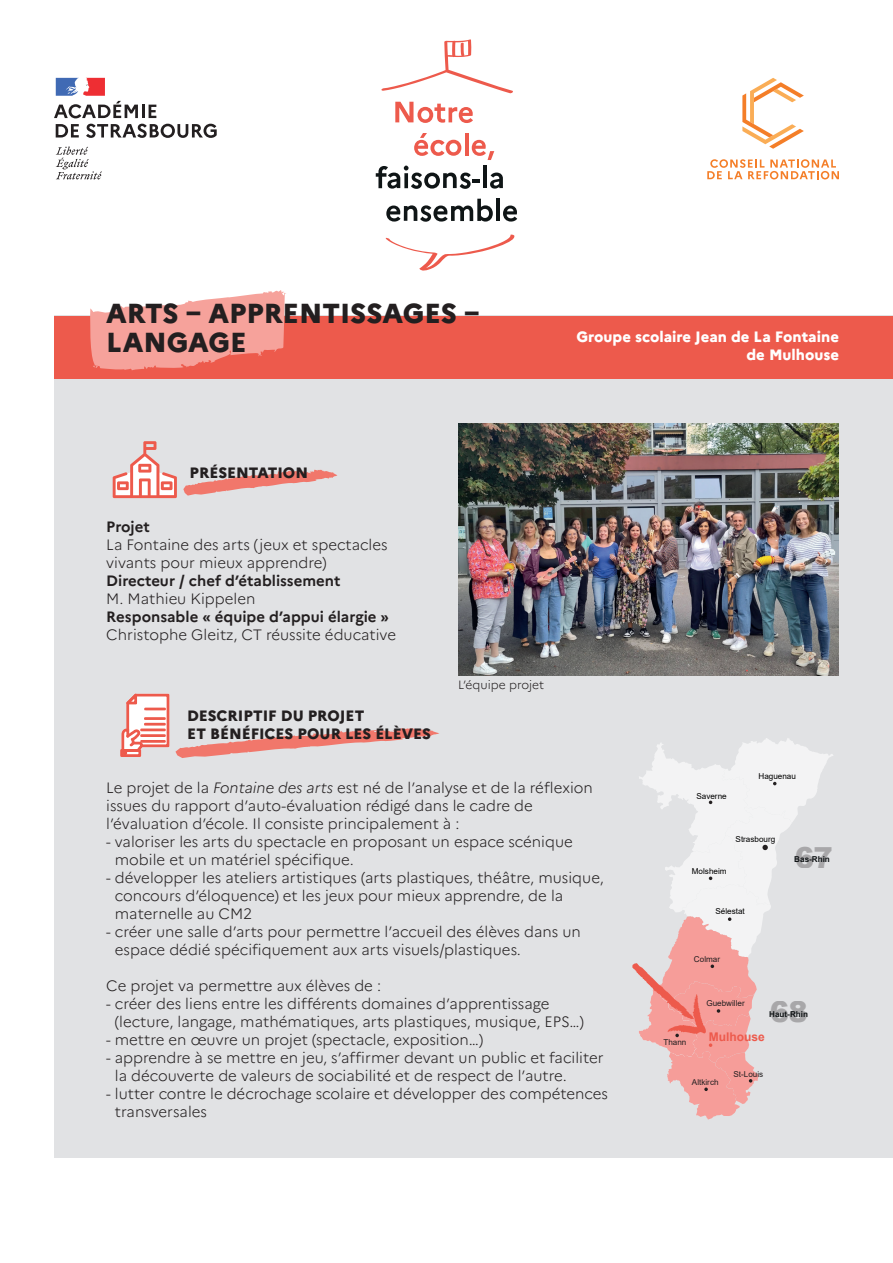
<style>
.page{position:relative;width:893px;height:1263px;background:#fff}
.page>*{position:absolute;margin:0;border:0;box-sizing:border-box;transform-origin:0 0}
.t1{font:900 28.95px "Arial";color:#231f20}
.t2{font:800 27.45px/29.7px "Marianne";color:#231f20}
.t3{font:300 15px/18px "Marianne";color:#231f20}
.t4{font:700 15px "Marianne";color:#231f20}
.t5{font:800 15px/18px "Marianne";color:#231f20}
.t6{font:800 15px/18px "Marianne";color:#fff;text-align:right}
.t7{font:300 12px "Marianne";color:#231f20}
.t8{font:700 12px "Arial";color:#ed5a4c}
.t9{font:8.1px "Arial";color:#000}
.t10{font:8.1px "Arial";color:#231f20}
.t11{font:700 8.1px "Arial";color:#0e1214}
.s1{font-style:italic}
</style>
<div class="page">
<div style="left:54px;top:316px;width:839px;height:842px;background:#e1e2e4"></div>
<svg style="left:183px;top:469px;width:154px;height:27px"></svg>
<svg style="left:385px;top:234px;width:130px;height:37px"></svg>
<svg style="left:395px;top:102px;width:78px;height:21px"></svg>
<svg style="left:414px;top:133px;width:47px;height:23px"></svg>
<hr style="left:465px;top:133px;width:3px;height:22px;background:#ed5a4c">
<svg style="left:472px;top:140px;width:22px;height:20px"></svg>
<svg style="left:376px;top:166px;width:104px;height:23px"></svg>
<hr style="left:483px;top:166px;width:3px;height:22px;background:#0f1516">
<svg style="left:490px;top:173px;width:13px;height:16px"></svg>
<svg style="left:386px;top:199px;width:107px;height:23px"></svg>
<hr style="left:496px;top:199px;width:4px;height:22px;background:#0f1516">
<svg style="left:503px;top:206px;width:14px;height:16px"></svg>
<svg style="left:381px;top:39px;width:132px;height:54px"></svg>
<svg style="left:56px;top:147px;width:46px;height:32px"></svg>
<svg style="left:54px;top:78px;width:102px;height:40px"></svg>
<svg style="left:56px;top:124px;width:23px;height:13px"></svg>
<svg style="left:86px;top:124px;width:131px;height:14px"></svg>
<img style="left:458px;top:423px;width:381px;height:253px">
<svg style="left:632px;top:738px;width:201px;height:381px"></svg>
<svg style="left:120px;top:693px;width:319px;height:65px"></svg>
<svg style="left:113px;top:441px;width:64px;height:57px"></svg>
<svg style="left:707px;top:159px;width:132px;height:20px"></svg>
<svg style="left:742px;top:78px;width:62px;height:71px"></svg>
<div style="left:54px;top:316px;width:839px;height:62px;background:#ed5a4c"></div>
<svg style="left:89px;top:290px;width:197px;height:81px"></svg>
<h2 class="t2" style="left:106px;top:296px;width:374px">ARTS – APPRENTISSAGES –<br>LANGAGE</h2>
<p class="t6" style="left:576px;top:326px;width:264px">Groupe scolaire Jean de La Fontaine de Mulhouse</p>
<p class="t5" style="left:190px;top:462px;width:120px">PRÉSENTATION</p>
<p class="t4" style="left:106px;top:515px;width:45px">Projet</p>
<p class="t3" style="left:106px;top:534px;width:283px">La Fontaine des arts (jeux et spectacles vivants pour mieux apprendre)</p>
<p class="t4" style="left:106px;top:569px;width:236px">Directeur / chef d’établissement</p>
<p class="t3" style="left:106px;top:588px;width:151px">M. Mathieu Kippelen</p>
<p class="t4" style="left:106px;top:605px;width:284px">Responsable « équipe d’appui élargie »</p>
<p class="t3" style="left:106px;top:624px;width:291px">Christophe Gleitz, CT réussite éducative</p>
<p class="t5" style="left:187px;top:705px;width:245px">DESCRIPTIF DU PROJET<br>ET BÉNÉFICES POUR LES ÉLÈVES</p>
<p class="t7" style="left:458px;top:675px;width:87px">L’équipe projet</p>
<p class="t3" style="left:106px;top:777px;width:488px">Le projet de la <span class="s1">Fontaine des arts</span> est né de l’analyse et de la réflexion issues du rapport d’auto-évaluation rédigé dans le cadre de l’évaluation d’école. Il consiste principalement à :</p>
<p class="t3" style="left:115px;top:831px;width:459px;text-indent:-9px">- valoriser les arts du spectacle en proposant un espace scénique mobile et un matériel spécifique.</p>
<p class="t3" style="left:115px;top:867px;width:491px;text-indent:-9px">- développer les ateliers artistiques (arts plastiques, théâtre, musique, concours d’éloquence) et les jeux pour mieux apprendre, de la maternelle au CM2</p>
<p class="t3" style="left:115px;top:921px;width:468px;text-indent:-9px">- créer une salle d’arts pour permettre l’accueil des élèves dans un espace dédié spécifiquement aux arts visuels/plastiques.</p>
<p class="t3" style="left:106px;top:975px;width:276px">Ce projet va permettre aux élèves de :</p>
<p class="t3" style="left:115px;top:993px;width:471px;text-indent:-9px">- créer des liens entre les différents domaines d’apprentissage (lecture, langage, mathématiques, arts plastiques, musique, EPS…)</p>
<p class="t3" style="left:106px;top:1029px;width:379px">- mettre en œuvre un projet (spectacle, exposition…)</p>
<p class="t3" style="left:115px;top:1047px;width:490px;text-indent:-9px">- apprendre à se mettre en jeu, s’affirmer devant un public et faciliter la découverte de valeurs de sociabilité et de respect de l’autre.</p>
<p class="t3" style="left:115px;top:1083px;width:495px;text-indent:-9px">- lutter contre le décrochage scolaire et développer des compétences transversales</p>
<p class="t9" style="left:696px;top:790px;width:32px">Saverne</p>
<p class="t9" style="left:758px;top:771px;width:39px">Haguenau</p>
<p class="t9" style="left:736px;top:834px;width:41px">Strasbourg</p>
<p class="t9" style="left:692px;top:866px;width:36px">Molsheim</p>
<h1 class="t1" style="left:794px;top:836px;width:40px">67</h1>
<p class="t11" style="left:794px;top:854px;width:37px">Bas-Rhin</p>
<p class="t9" style="left:715px;top:906px;width:31px">Sélestat</p>
<p class="t10" style="left:694px;top:954px;width:28px">Colmar</p>
<p class="t10" style="left:663px;top:1037px;width:25px">Thann</p>
<p class="t10" style="left:706px;top:998px;width:40px">Guebwiller</p>
<h1 class="t1" style="left:769px;top:991px;width:40px">68</h1>
<p class="t11" style="left:769px;top:1008px;width:40px">Haut-Rhin</p>
<p class="t8" style="left:709px;top:1028px;width:57px">Mulhouse</p>
<p class="t10" style="left:692px;top:1076px;width:28px">Altkirch</p>
<p class="t10" style="left:733px;top:1069px;width:31px">St-Louis</p>
</div>
